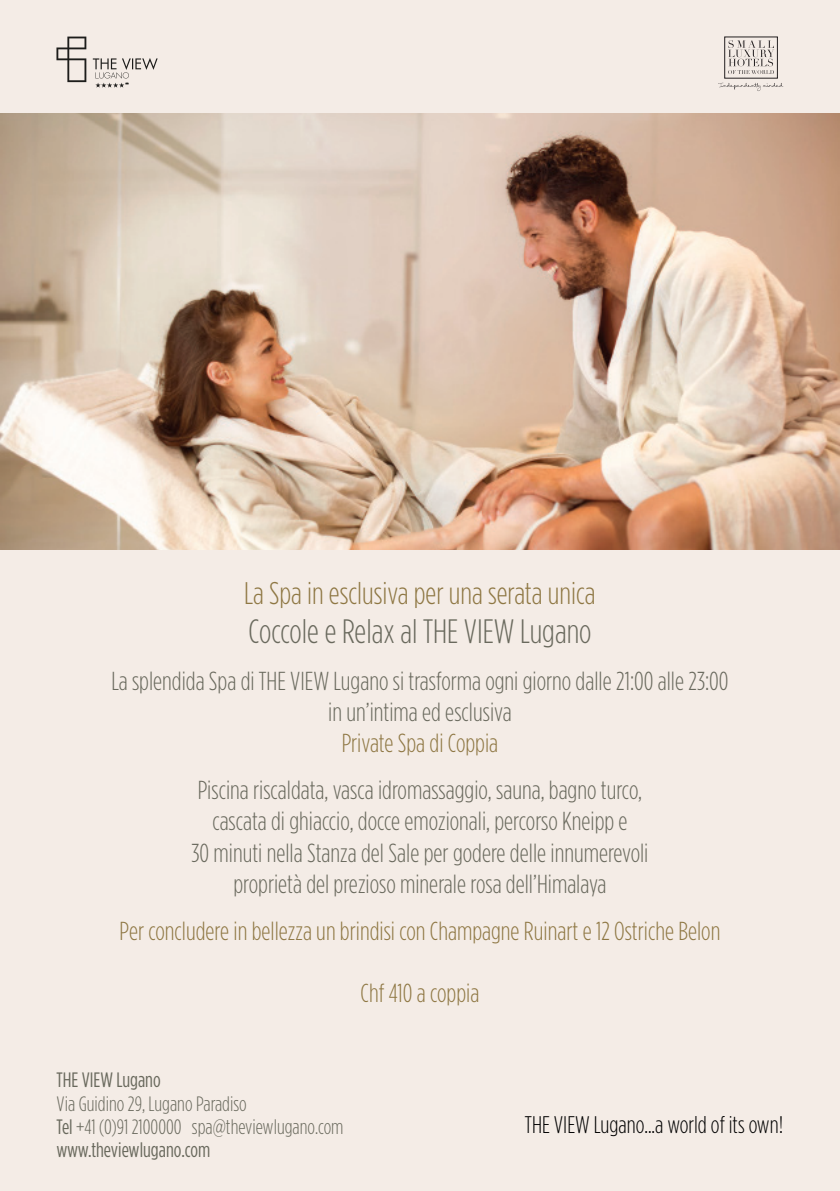
<style>
.page{position:relative;width:840px;height:1191px;background:#fff}
.page>*{position:absolute;margin:0;border:0;box-sizing:border-box;transform-origin:0 0}
.t1{font:300 33.8px "Gotham Condensed";color:#69695d}
.t2{font:300 31.2px "Gotham Condensed";color:#8e7743}
.t3{font:300 26px "Gotham Condensed";color:#69695d}
.t4{font:300 26px "Gotham Condensed";color:#8e7743}
.t5{font:300 24px "Gotham Condensed";color:#000}
.t6{font:300 20.8px "Gotham Condensed";color:#69695d}
.t7{font:20.8px "Gotham Condensed";color:#69695d}
.s1{font-weight:400}
</style>
<div class="page">
<div style="left:1px;top:0;width:838px;height:1191px;background:#f4ece6"></div>
<svg style="left:56px;top:37px;width:30px;height:45px"></svg>
<svg style="left:93px;top:58px;width:64px;height:30px"></svg>
<svg style="left:728px;top:40px;width:45px;height:34px"></svg>
<svg style="left:718px;top:83px;width:64px;height:8px"></svg>
<img style="left:1px;top:113px;width:838px;height:436px">
<p class="t2" style="left:244px;top:577px;width:352px">La Spa in esclusiva per una serata unica</p>
<p class="t1" style="left:248px;top:613px;width:344px">Coccole e Relax al THE VIEW Lugano</p>
<p class="t3" style="left:111px;top:667px;width:618px">La splendida Spa di THE VIEW Lugano si trasforma ogni giorno dalle 21:00 alle 23:00</p>
<p class="t3" style="left:328px;top:698px;width:185px">in un’intima ed esclusiva</p>
<p class="t4" style="left:341px;top:729px;width:158px">Private Spa di Coppia</p>
<p class="t3" style="left:198px;top:776px;width:445px">Piscina riscaldata, vasca idromassaggio, sauna, bagno turco,</p>
<p class="t3" style="left:212px;top:807px;width:416px">cascata di ghiaccio, docce emozionali, percorso Kneipp e</p>
<p class="t3" style="left:191px;top:839px;width:458px">30 minuti nella Stanza del Sale per godere delle innumerevoli</p>
<p class="t3" style="left:233px;top:870px;width:374px">proprietà del prezioso minerale rosa dell’Himalaya</p>
<p class="t4" style="left:119px;top:917px;width:602px">Per concludere in bellezza un brindisi con Champagne Ruinart e 12 Ostriche Belon</p>
<p class="t4" style="left:360px;top:979px;width:120px">Chf 410 a coppia</p>
<p class="t7" style="left:57px;top:1068px;width:105px">THE VIEW Lugano</p>
<p class="t6" style="left:57px;top:1092px;width:192px">Via Guidino 29, Lugano Paradiso</p>
<p class="t6" style="left:57px;top:1115px;width:288px"><span class="s1">Tel</span> +41 (0)91 2100000 spa@theviewlugano.com</p>
<p class="t7" style="left:57px;top:1139px;width:155px">www.theviewlugano.com</p>
<p class="t5" style="left:524px;top:1111px;width:259px">THE VIEW Lugano...a world of its own!</p>
</div>
